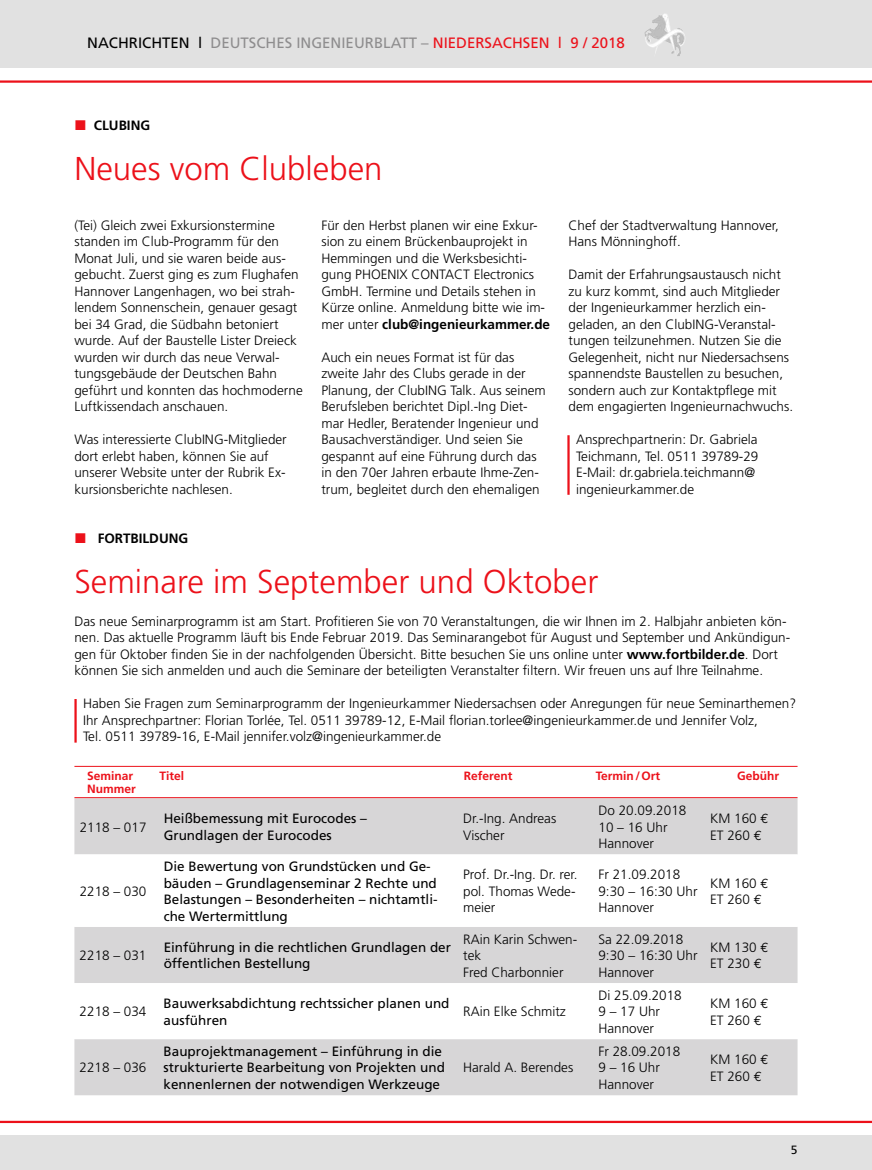
<style>
.page{position:relative;width:872px;height:1170px;background:#fff}
.page>*{position:absolute;margin:0;border:0;box-sizing:border-box;transform-origin:0 0}
.t1{font:300 33px "Frutiger";color:#ec111a}
.t2{font:15px "Frutiger";color:#8e8d8e}
.t3{font:300 13.5px/16.5px "Frutiger";color:#000}
.t4{font:13.5px/16.5px "Frutiger";color:#000}
.t5{font:700 13.5px "Frutiger";color:#000}
.t6{font:700 12px "Frutiger";color:#ec111a}
.t7{font:12px "Frutiger";color:#000}
.s1{color:#000}
.s2{color:#ec111a}
.s3{font-weight:700}
.s4{font-family:"Euro Mono";font-weight:400}
</style>
<div class="page">
<div style="left:0;top:1135px;width:872px;height:34px;background:#e1e1e1"></div>
<hr style="left:0;top:1120px;width:872px;height:2px;background:#ec111a">
<div style="left:0;top:0;width:872px;height:68px;background:#e1e1e1"></div>
<svg style="left:652px;top:14px;width:13px;height:9px"></svg>
<hr style="left:0;top:80px;width:872px;height:3px;background:#ec111a">
<hr style="left:567px;top:435px;width:2px;height:60px;background:#ec111a">
<hr style="left:74px;top:699px;width:3px;height:43px;background:#ec111a">
<div style="left:74px;top:798px;width:723px;height:297px;background:#d7d6d7"></div>
<svg style="left:74px;top:854px;width:723px;height:185px"></svg>
<hr style="left:74px;top:766px;width:723px;height:1px;background:#ec111a">
<hr style="left:74px;top:797px;width:723px;height:1px;background:#ec111a">
<p class="t2" style="left:87px;top:34px;width:539px"><span class="s1">NACHRICHTEN l</span> DEUTSCHES INGENIEURBLATT – <span class="s2">NIEDERSACHSEN l 9 / 2018</span></p>
<p class="t5" style="left:94px;top:118px;width:58px">CLUBING</p>
<h1 class="t1" style="left:74px;top:150px;width:310px">Neues vom Clubleben</h1>
<p class="t3" style="left:74px;top:217px;width:230px">(Tei) Gleich zwei Exkursionstermine standen im Club-Programm für den Monat Juli, und sie waren beide aus&shy;gebucht. Zuerst ging es zum Flughafen Hannover Langenhagen, wo bei strah&shy;lendem Sonnenschein, genauer gesagt bei 34 Grad, die Südbahn betoniert wurde. Auf der Baustelle Lister Dreieck wurden wir durch das neue Verwal&shy;tungsgebäude der Deutschen Bahn geführt und konnten das hochmoderne Luftkissendach anschauen.</p>
<p class="t3" style="left:74px;top:431px;width:214px">Was interessierte ClubING-Mitglieder dort erlebt haben, können Sie auf unserer Website unter der Rubrik Ex&shy;kursionsberichte nachlesen.</p>
<p class="t3" style="left:321px;top:217px;width:230px">Für den Herbst planen wir eine Exkur&shy;sion zu einem Brückenbauprojekt in Hemmingen und die Werksbesichti&shy;gung PHOENIX CONTACT Electronics GmbH. Termine und Details stehen in Kürze online. Anmeldung bitte wie im&shy;mer unter <span class="s3">club@ingenieurkammer.de</span></p>
<p class="t3" style="left:321px;top:348px;width:226px">Auch ein neues Format ist für das zweite Jahr des Clubs gerade in der Planung, der ClubING Talk. Aus seinem Berufsleben berichtet Dipl.-Ing Diet&shy;mar Hedler, Beratender Ingenieur und Bausachverständiger. Und seien Sie gespannt auf eine Führung durch das in den 70er Jahren erbaute Ihme-Zen&shy;trum, begleitet durch den ehemaligen</p>
<p class="t3" style="left:568px;top:216px;width:212px">Chef der Stadtverwaltung Hannover,<br>Hans Mönninghoff.</p>
<p class="t3" style="left:568px;top:266px;width:226px">Damit der Erfahrungsaustausch nicht zu kurz kommt, sind auch Mitglieder der Ingenieurkammer herzlich ein&shy;geladen, an den ClubING-Veranstal&shy;tungen teilzunehmen. Nutzen Sie die Gelegenheit, nicht nur Niedersachsens spannendste Baustellen zu besuchen, sondern auch zur Kontaktpflege mit dem engagierten Ingenieurnachwuchs.</p>
<p class="t3" style="left:576px;top:431px;width:184px">Ansprechpartnerin: Dr. Gabriela<br>Teichmann, Tel. 0511 39789-29<br>E-Mail: dr.gabriela.teichmann@ ingenieurkammer.de</p>
<p class="t5" style="left:98px;top:530px;width:92px">FORTBILDUNG</p>
<h1 class="t1" style="left:74px;top:562px;width:525px">Seminare im September und Oktober</h1>
<p class="t3" style="left:74px;top:613px;width:717px">Das neue Seminarprogramm ist am Start. Profitieren Sie von 70 Veranstaltungen, die wir Ihnen im 2. Halbjahr anbieten kön&shy;nen. Das aktuelle Programm läuft bis Ende Februar 2019. Das Seminarangebot für August und September und Ankündigun&shy;gen für Oktober finden Sie in der nachfolgenden Übersicht. Bitte besuchen Sie uns online unter <span class="s3">www.fortbilder.de</span>. Dort können Sie sich anmelden und auch die Seminare der beteiligten Veranstalter filtern. Wir freuen uns auf Ihre Teilnahme.</p>
<p class="t3" style="left:83px;top:695px;width:714px">Haben Sie Fragen zum Seminarprogramm der Ingenieurkammer Niedersachsen oder Anregungen für neue Seminarthemen?<br>Ihr Ansprechpartner: Florian Torlée, Tel. 0511 39789-12, E-Mail florian.torlee@ingenieurkammer.de und Jennifer Volz,<br>Tel. 0511 39789-16, E-Mail jennifer.volz@ingenieurkammer.de</p>
<p class="t6" style="left:87px;top:768px;width:48px">Seminar</p>
<p class="t6" style="left:159px;top:768px;width:26px">Titel</p>
<p class="t6" style="left:464px;top:768px;width:50px">Referent</p>
<p class="t6" style="left:596px;top:768px;width:66px">Termin/Ort</p>
<p class="t6" style="left:737px;top:768px;width:43px">Gebühr</p>
<p class="t6" style="left:87px;top:781px;width:50px">Nummer</p>
<p class="t3" style="left:80px;top:818px;width:68px">2118 – 017</p>
<p class="t4" style="left:164px;top:810px;width:205px">Heißbemessung mit Eurocodes –<br>Grundlagen der Eurocodes</p>
<p class="t3" style="left:463px;top:810px;width:95px">Dr.-Ing. Andreas<br>Vischer</p>
<p class="t3" style="left:598px;top:802px;width:89px">Do 20.09.2018<br>10 – 16 Uhr<br>Hannover</p>
<p class="t3" style="left:710px;top:810px;width:60px">KM 160 <span class="s4">€<br></span>ET 260 <span class="s4">€</span></p>
<p class="t3" style="left:80px;top:882px;width:68px">2218 – 030</p>
<p class="t4" style="left:164px;top:858px;width:275px">Die Bewertung von Grundstücken und Ge&shy;bäuden – Grundlagenseminar 2 Rechte und Belastungen – Besonderheiten – nichtamtli&shy;che Wertermittlung</p>
<p class="t3" style="left:463px;top:866px;width:116px">Prof. Dr.-Ing. Dr. rer. pol. Thomas Wede&shy;meier</p>
<p class="t3" style="left:598px;top:866px;width:101px">Fr 21.09.2018<br>9:30 – 16:30 Uhr<br>Hannover</p>
<p class="t3" style="left:710px;top:874px;width:60px">KM 160 <span class="s4">€<br></span>ET 260 <span class="s4">€</span></p>
<p class="t3" style="left:80px;top:947px;width:68px">2218 – 031</p>
<p class="t4" style="left:164px;top:938px;width:289px">Einführung in die rechtlichen Grundlagen der öffentlichen Bestellung</p>
<p class="t3" style="left:463px;top:930px;width:116px">RAin Karin Schwen&shy;tek<br>Fred Charbonnier</p>
<p class="t3" style="left:598px;top:930px;width:101px">Sa 22.09.2018<br>9:30 – 16:30 Uhr<br>Hannover</p>
<p class="t3" style="left:710px;top:938px;width:60px">KM 130 <span class="s4">€<br></span>ET 230 <span class="s4">€</span></p>
<p class="t3" style="left:80px;top:1003px;width:68px">2218 – 034</p>
<p class="t4" style="left:164px;top:994px;width:287px">Bauwerksabdichtung rechtssicher planen und ausführen</p>
<p class="t3" style="left:463px;top:1003px;width:104px">RAin Elke Schmitz</p>
<p class="t3" style="left:598px;top:986px;width:85px">Di 25.09.2018<br>9 – 17 Uhr<br>Hannover</p>
<p class="t3" style="left:710px;top:995px;width:60px">KM 160 <span class="s4">€<br></span>ET 260 <span class="s4">€</span></p>
<p class="t3" style="left:80px;top:1059px;width:68px">2218 – 036</p>
<p class="t4" style="left:164px;top:1042px;width:283px">Bauprojektmanagement – Einführung in die strukturierte Bearbeitung von Projekten und kennenlernen der notwendigen Werkzeuge</p>
<p class="t3" style="left:463px;top:1059px;width:112px">Harald A. Berendes</p>
<p class="t3" style="left:598px;top:1042px;width:83px">Fr 28.09.2018<br>9 – 16 Uhr<br>Hannover</p>
<p class="t3" style="left:710px;top:1051px;width:60px">KM 160 <span class="s4">€<br></span>ET 260 <span class="s4">€</span></p>
<p class="t7" style="left:791px;top:1142px;width:8px">5</p>
</div>
